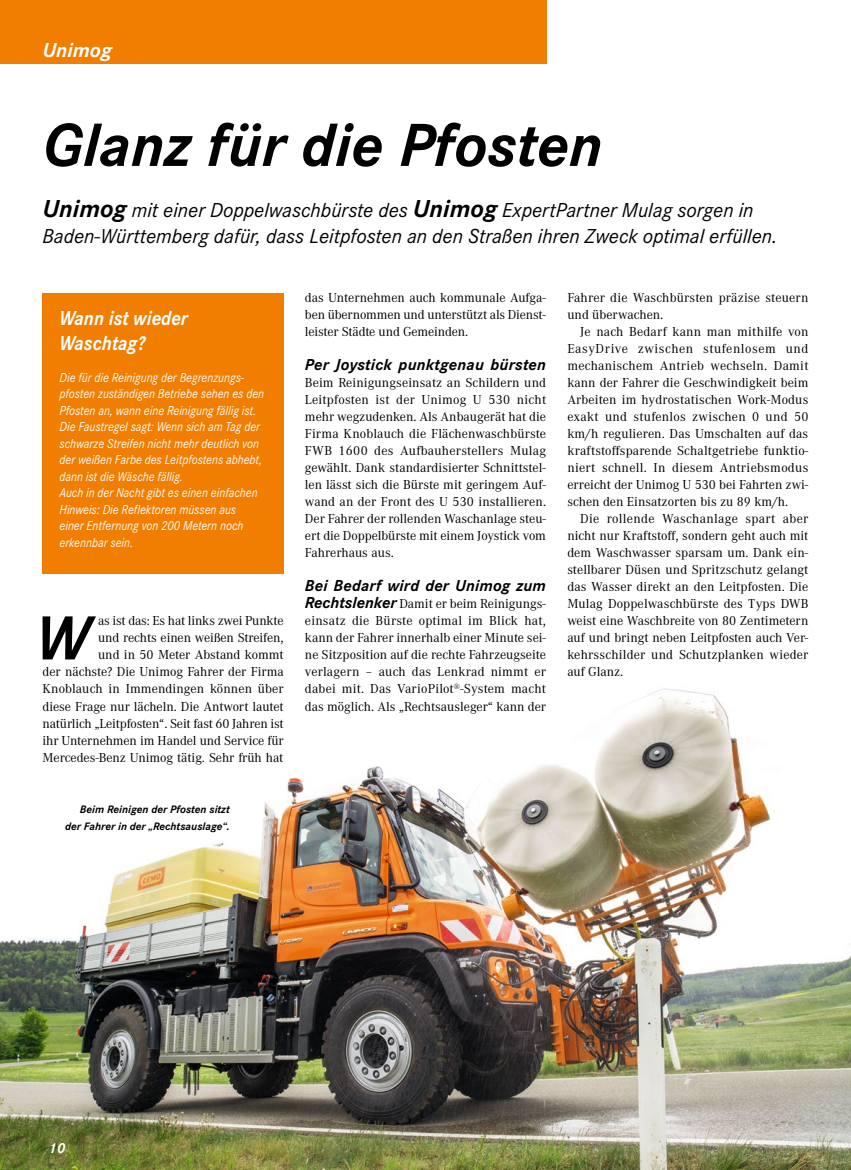
<style>
.page{position:relative;width:851px;height:1170px;background:#fff}
.page>*{position:absolute;margin:0;border:0;box-sizing:border-box;transform-origin:0 0}
.Grundtext_Inital{font:italic 700 64.5px "Corporate S";color:#000}
.Titel_42pt{font:italic 700 63px "Corporate S";color:#000}
.Vorspann_Innen{font:italic 21px/25.5px "Corporate S";color:#000}
.Box_Titel{font:italic 700 21px/25.5px "Corporate S";color:#fff;scale:.9 1}
.Rubrik_Special{font:italic 700 21px "Corporate S";color:#fff}
.Grundtext_ohne_Einzu{font:italic 700 16.5px "Corporate S";letter-spacing:.01em;color:#000}
.NoXML_Seitenzahl{font:italic 700 15px "Corporate S";color:#fff}
.Grundtext_mit_Einzug{font:13.5px/17px "Corporate A";color:#000;text-align:justify}
.Grundtext_ohne_Einzu-2{font:13.5px/17px "Corporate A";color:#000;text-align:justify}
.Grundtext_Inital-2{font:13.5px/17px "Corporate A";letter-spacing:-.01em;color:#000;text-align:right}
.Box_Grundtext{font:italic 13.5px/16.5px "Corporate S";color:#fff;scale:.9 1}
.Bildunterschrift{font:italic 700 11.25px/17px "Corporate S";color:#000;text-align:right}
.s1{font-weight:700;font-size:25.5px}
.s2{font-family:"Corporate S";font-weight:700;font-style:italic;font-size:16.5px}
</style>
<div class="page">
<div style="left:0;top:0;width:546px;height:64px;background:#f17e00"></div>
<div style="left:43px;top:293px;width:240px;height:281px;background:#f17e00"></div>
<img style="left:0;top:688px;width:850px;height:481px">
<p class="Rubrik_Special" style="left:43px;top:36px;width:71px">Unimog</p>
<p class="Titel_42pt" style="left:43px;top:103px;width:561px">Glanz für die Pfosten</p>
<p class="Vorspann_Innen" style="left:43px;top:197px;width:736px"><span class="s1">Unimog</span> mit einer Doppelwaschbürste des <span class="s1">Unimog</span> ExpertPartner Mulag sorgen in<br>Baden-Württemberg dafür, dass Leitpfosten an den Straßen ihren Zweck optimal erfüllen.</p>
<p class="Box_Titel" style="left:60px;top:304px;width:144px">Wann ist wieder<br>Waschtag?</p>
<p class="Box_Grundtext" style="left:60px;top:368px;width:229px">Die für die Reinigung der Begrenzungs&shy;pfosten zuständigen Betriebe sehen es den Pfosten an, wann eine Reinigung fällig ist.<br>Die Faustregel sagt: Wenn sich am Tag der schwarze Streifen nicht mehr deutlich von der weißen Farbe des Leitpfostens abhebt, dann ist die Wäsche fällig.<br>Auch in der Nacht gibt es einen einfachen Hinweis: Die Reflektoren müssen aus<br>einer Entfernung von 200 Metern noch erkennbar sein.</p>
<p class="Grundtext_Inital-2" style="left:43px;top:612px;width:243px">as ist das: Es hat links zwei Punkte<br>und rechts einen weißen Streifen,<br>und in 50 Meter Abstand kommt<br>der nächste? Die Unimog Fahrer der Firma Knoblauch in Immendingen können über diese Frage nur lächeln. Die Antwort lautet natürlich „Leitpfosten“. Seit fast 60 Jahren ist ihr Unternehmen im Handel und Service für Mercedes-Benz Unimog tätig. Sehr früh hat</p>
<p class="Grundtext_Inital" style="left:36px;top:595px;width:54px">W</p>
<p class="Bildunterschrift" style="left:65px;top:800px;width:166px">Beim Reinigen der Pfosten sitzt der Fahrer in der „Rechtsauslage“.</p>
<p class="Grundtext_Inital-2" style="left:305px;top:288px;width:242px;text-align:justify">das Unternehmen auch kommunale Aufga&shy;ben übernommen und unterstützt als Dienst&shy;leister Städte und Gemeinden.</p>
<p class="Grundtext_ohne_Einzu" style="left:305px;top:353px;width:242px">Per Joystick punktgenau bürsten</p>
<p class="Grundtext_ohne_Einzu-2" style="left:305px;top:373px;width:243px">Beim Reinigungseinsatz an Schildern und Leitpfosten ist der Unimog U 530 nicht mehr wegzudenken. Als Anbaugerät hat die Firma Knoblauch die Flächenwaschbürste FWB 1600 des Aufbauherstellers Mulag gewählt. Dank standardisierter Schnittstel&shy;len lässt sich die Bürste mit geringem Auf&shy;wand an der Front des U 530 installieren.<br>Der Fahrer der rollenden Waschanlage steu&shy;ert die Doppelbürste mit einem Joystick vom Fahrerhaus aus.</p>
<p class="Grundtext_ohne_Einzu" style="left:305px;top:575px;width:242px">Bei Bedarf wird der Unimog zum</p>
<p class="Grundtext_ohne_Einzu-2" style="left:305px;top:595px;width:242px"><span class="s2">Rechtslenker</span> Damit er beim Reinigungs&shy;einsatz die Bürste optimal im Blick hat, kann der Fahrer innerhalb einer Minute sei&shy;ne Sitzposition auf die rechte Fahrzeugseite verlagern – auch das Lenkrad nimmt er dabei mit. Das VarioPilot<sup>®</sup>-System macht das möglich. Als „Rechtsausleger“ kann der</p>
<p class="Grundtext_ohne_Einzu-2" style="left:567px;top:288px;width:243px">Fahrer die Waschbürsten präzise steuern und überwachen.</p>
<p class="Grundtext_mit_Einzug" style="left:567px;top:322px;width:243px;text-indent:13px">Je nach Bedarf kann man mithilfe von EasyDrive zwischen stufenlosem und mechanischem Antrieb wechseln. Damit kann der Fahrer die Geschwindigkeit beim Arbeiten im hydrostatischen Work-Modus exakt und stufenlos zwischen 0 und 50 km/h regulieren. Das Umschalten auf das kraftstoffsparende Schaltgetriebe funktio&shy;niert schnell. In diesem Antriebsmodus erreicht der Unimog U 530 bei Fahrten zwi&shy;schen den Einsatzorten bis zu 89 km/h.</p>
<p class="Grundtext_mit_Einzug" style="left:567px;top:510px;width:242px;text-indent:13px">Die rollende Waschanlage spart aber nicht nur Kraftstoff, sondern geht auch mit dem Waschwasser sparsam um. Dank ein&shy;stellbarer Düsen und Spritzschutz gelangt das Wasser direkt an den Leitpfosten. Die Mulag Doppelwaschbürste des Typs DWB weist eine Waschbreite von 80 Zentimetern auf und bringt neben Leitpfosten auch Ver&shy;kehrsschilder und Schutzplanken wieder auf Glanz.</p>
<p class="NoXML_Seitenzahl" style="left:49px;top:1137px;width:18px">10</p>
</div>
